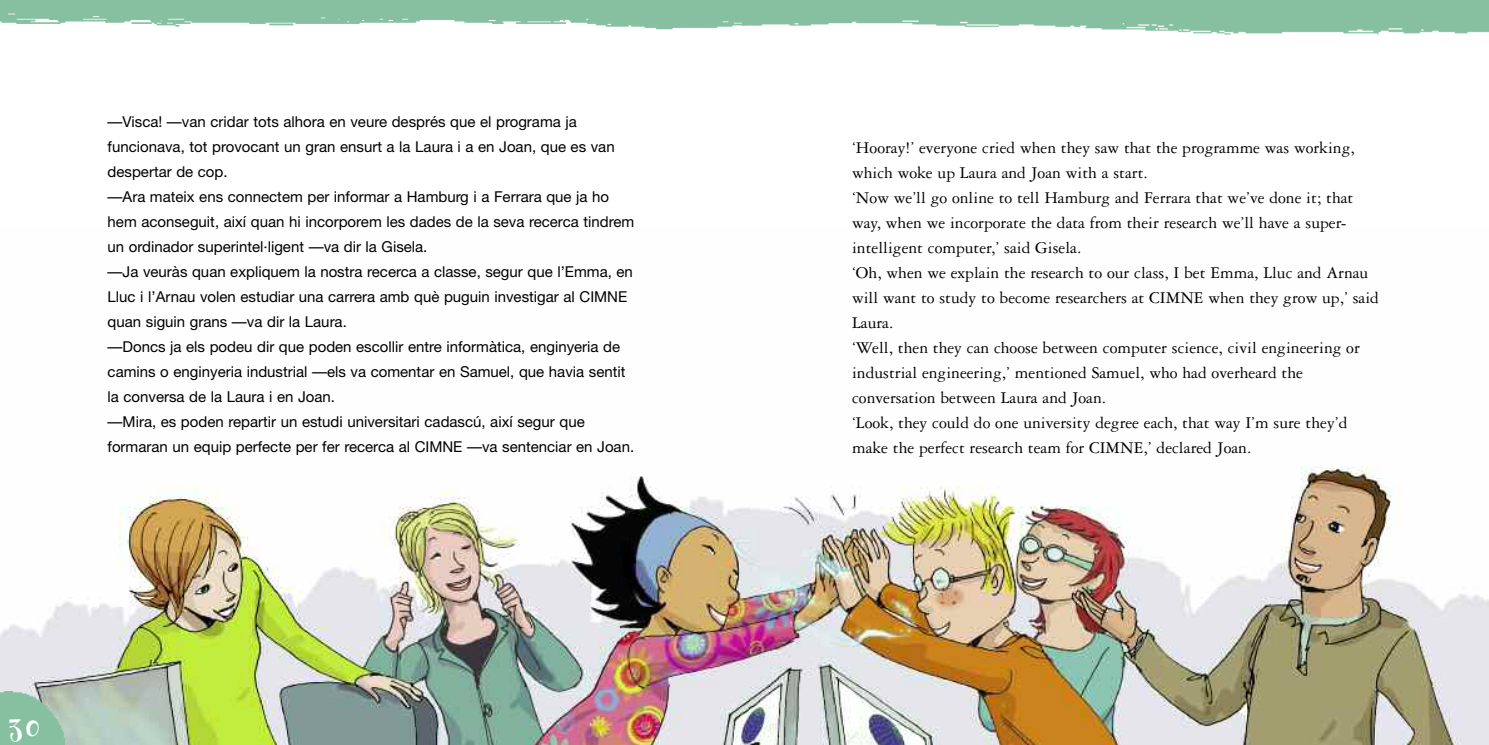
<style>
.page{position:relative;width:1489px;height:745px;background:#fff}
.page>*{position:absolute;margin:0;border:0;box-sizing:border-box;transform-origin:0 0}
.t1{font:700 38.88px "Fontesque";color:#fff}
.t2{font:17.5px/25px "Garamond Three";color:#000}
.t3{font:15px/25px "Helvetica Neue";color:#000}
</style>
<div class="page">
<img style="left:0;top:466px;width:1488px;height:278px">
<img style="left:744px;top:0;width:744px;height:35px">
<img style="left:0;top:0;width:744px;height:30px">
<img style="left:0;top:691px;width:65px;height:53px">
<p class="t3" style="left:108px;top:110px;width:528px">—Visca! —van cridar tots alhora en veure després que el programa ja funcionava, tot provocant un gran ensurt a la Laura i a en Joan, que es van despertar de cop.<br>—Ara mateix ens connectem per informar a Hamburg i a Ferrara que ja ho hem aconseguit, així quan hi incorporem les dades de la seva recerca tindrem un ordinador superintel·ligent —va dir la Gisela.<br>—Ja veuràs quan expliquem la nostra recerca a classe, segur que l’Emma, en Lluc i l’Arnau volen estudiar una carrera amb què puguin investigar al CIMNE quan siguin grans —va dir la Laura.<br>—Doncs ja els podeu dir que poden escollir entre informàtica, enginyeria de camins o enginyeria industrial —els va comentar en Samuel, que havia sentit la conversa de la Laura i en Joan.<br>—Mira, es poden repartir un estudi universitari cadascú, així segur que formaran un equip perfecte per fer recerca al CIMNE —va sentenciar en Joan.</p>
<h1 class="t1" style="left:8px;top:700px;width:34px">30</h1>
<p class="t2" style="left:852px;top:136px;width:528px">‘Hooray!’ everyone cried when they saw that the programme was working, which woke up Laura and Joan with a start.<br>‘Now we’ll go online to tell Hamburg and Ferrara that we’ve done it; that way, when we incorporate the data from their research we’ll have a super&shy;intelligent computer,’ said Gisela.<br>‘Oh, when we explain the research to our class, I bet Emma, Lluc and Arnau will want to study to become researchers at CIMNE when they grow up,’ said Laura.<br>‘Well, then they can choose between computer science, civil engineering or industrial engineering,’ mentioned Samuel, who had overheard the conversation between Laura and Joan.<br>‘Look, they could do one university degree each, that way I’m sure they’d make the perfect research team for CIMNE,’ declared Joan.</p>
</div>
